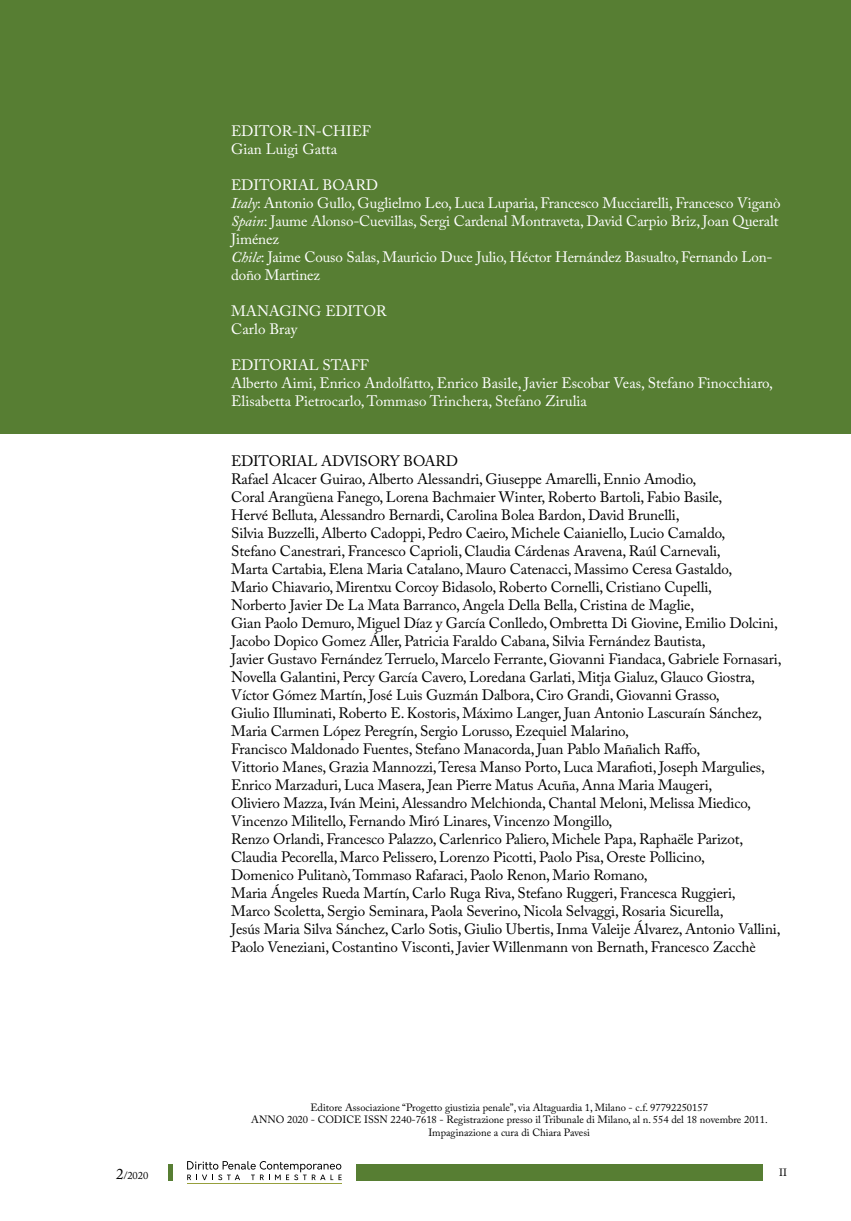
<style>
.page{position:relative;width:851px;height:1221px;background:#fff}
.page>*{position:absolute;margin:0;border:0;box-sizing:border-box;transform-origin:0 0}
.t1{font:15px/18px "Adobe Caslon Pro";letter-spacing:-.01em;color:#000}
.t2{font:15px/18px "Adobe Caslon Pro";color:#fff}
.t3{font:10.5px/12.6px "Adobe Caslon Pro";color:#000;text-align:center}
.s1{font-style:italic}
.s2{font-size:15px}
</style>
<div class="page">
<div style="left:168px;top:1164px;width:5px;height:17px;background:#577e33"></div>
<div style="left:356px;top:1164px;width:407px;height:17px;background:#577e33"></div>
<svg style="left:187px;top:1161px;width:154px;height:19px"></svg>
<hr style="left:187px;top:1183px;width:154px;height:1px;background:#969f3c">
<div style="left:0;top:0;width:850px;height:434px;background:#577e33"></div>
<p class="t2" style="left:231px;top:122px;width:141px">EDITOR-IN-CHIEF<br>Gian Luigi Gatta</p>
<p class="t2" style="left:231px;top:176px;width:550px">EDITORIAL BOARD<br><span class="s1">Italy</span>: Antonio Gullo, Guglielmo Leo, Luca Luparia, Francesco Mucciarelli, Francesco Viganò <span class="s1">Spain</span>: Jaume Alonso-Cuevillas, Sergi Cardenal Montraveta, David Carpio Briz, Joan Queralt Jiménez<br><span class="s1">Chile</span>: Jaime Couso Salas, Mauricio Duce Julio, Héctor Hernández Basualto, Fernando Lon&shy;doño Martinez</p>
<p class="t2" style="left:231px;top:302px;width:157px">MANAGING EDITOR<br>Carlo Bray</p>
<p class="t2" style="left:231px;top:356px;width:543px">EDITORIAL STAFF<br>Alberto Aimi, Enrico Andolfatto, Enrico Basile, Javier Escobar Veas, Stefano Finocchiaro,<br>Elisabetta Pietrocarlo, Tommaso Trinchera, Stefano Zirulia</p>
<p class="t1" style="left:231px;top:452px;width:552px">EDITORIAL ADVISORY BOARD<br>Rafael Alcacer Guirao, Alberto Alessandri, Giuseppe Amarelli, Ennio Amodio,<br>Coral Arangüena Fanego, Lorena Bachmaier Winter, Roberto Bartoli, Fabio Basile,<br>Hervé Belluta, Alessandro Bernardi, Carolina Bolea Bardon, David Brunelli,<br>Silvia Buzzelli, Alberto Cadoppi, Pedro Caeiro, Michele Caianiello, Lucio Camaldo,<br>Stefano Canestrari, Francesco Caprioli, Claudia Cárdenas Aravena, Raúl Carnevali,<br>Marta Cartabia, Elena Maria Catalano, Mauro Catenacci, Massimo Ceresa Gastaldo,<br>Mario Chiavario, Mirentxu Corcoy Bidasolo, Roberto Cornelli, Cristiano Cupelli,<br>Norberto Javier De La Mata Barranco, Angela Della Bella, Cristina de Maglie,<br>Gian Paolo Demuro, Miguel Díaz y García Conlledo, Ombretta Di Giovine, Emilio Dolcini, Jacobo Dopico Gomez Áller, Patricia Faraldo Cabana, Silvia Fernández Bautista,<br>Javier Gustavo Fernández Terruelo, Marcelo Ferrante, Giovanni Fiandaca, Gabriele Fornasari, Novella Galantini, Percy García Cavero, Loredana Garlati, Mitja Gialuz, Glauco Giostra, Víctor Gómez Martín, José Luis Guzmán Dalbora, Ciro Grandi, Giovanni Grasso,<br>Giulio Illuminati, Roberto E. Kostoris, Máximo Langer, Juan Antonio Lascuraín Sánchez, Maria Carmen López Peregrín, Sergio Lorusso, Ezequiel Malarino,<br>Francisco Maldonado Fuentes, Stefano Manacorda, Juan Pablo Mañalich Raffo,<br>Vittorio Manes, Grazia Mannozzi, Teresa Manso Porto, Luca Marafioti, Joseph Margulies, Enrico Marzaduri, Luca Masera, Jean Pierre Matus Acuña, Anna Maria Maugeri,<br>Oliviero Mazza, Iván Meini, Alessandro Melchionda, Chantal Meloni, Melissa Miedico, Vincenzo Militello, Fernando Miró Linares, Vincenzo Mongillo,<br>Renzo Orlandi, Francesco Palazzo, Carlenrico Paliero, Michele Papa, Raphaële Parizot, Claudia Pecorella, Marco Pelissero, Lorenzo Picotti, Paolo Pisa, Oreste Pollicino,<br>Domenico Pulitanò, Tommaso Rafaraci, Paolo Renon, Mario Romano,<br>Maria Ángeles Rueda Martín, Carlo Ruga Riva, Stefano Ruggeri, Francesca Ruggieri,<br>Marco Scoletta, Sergio Seminara, Paola Severino, Nicola Selvaggi, Rosaria Sicurella,<br>Jesús Maria Silva Sánchez, Carlo Sotis, Giulio Ubertis, Inma Valeije Álvarez, Antonio Vallini, Paolo Veneziani, Costantino Visconti, Javier Willenmann von Bernath, Francesco Zacchè</p>
<p class="t3" style="left:251px;top:1100px;width:518px">Editore Associazione “Progetto giustizia penale”, via Altaguardia 1, Milano - c.f. 97792250157<br>ANNO 2020 - CODICE ISSN 2240-7618 - Registrazione presso il Tribunale di Milano, al n. 554 del 18 novembre 2011.<br>Impaginazione a cura di Chiara Pavesi</p>
<p class="t3" style="left:116px;top:1168px;width:34px"><span class="s2">2</span>/2020</p>
<p class="t3" style="left:779px;top:1165px;width:9px">II</p>
</div>
